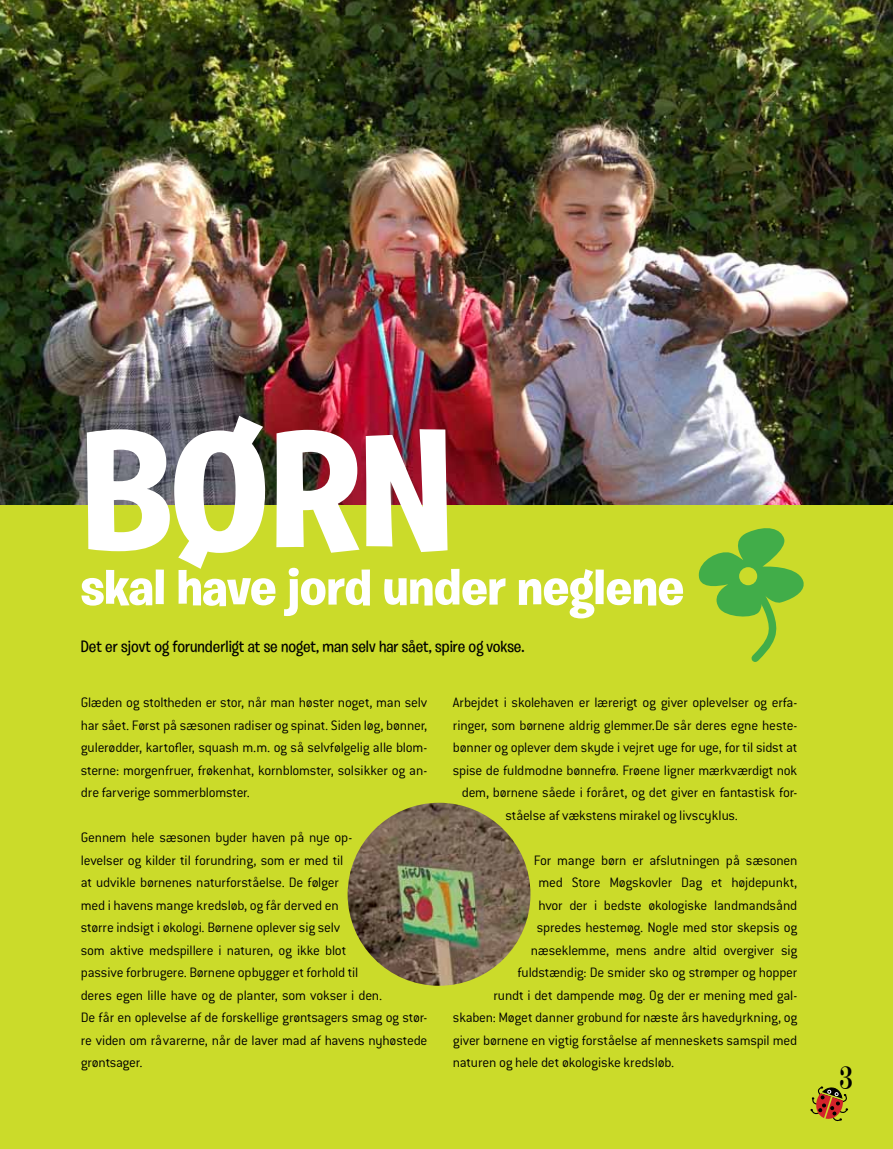
<style>
.page{position:relative;width:893px;height:1149px;background:#fff}
.page>*{position:absolute;margin:0;border:0;box-sizing:border-box;transform-origin:0 0}
.t1{font:700 168px "Burbank Big";color:#fff}
.t2{font:700 51px "Burbank Big";color:#fff}
.t3{font:33px "Ed";color:#000}
.t4{font:500 16.5px "Burbank Big";color:#000}
.t5{font:300 15px/22.5px "Conduit ITC Std";letter-spacing:-.015em;color:#000;text-align:justify}
</style>
<div class="page">
<div style="left:0;top:482px;width:893px;height:666px;background:#cbdb2a"></div>
<img style="left:0;top:0;width:893px;height:504px">
<img style="left:348px;top:802px;width:182px;height:183px;border-radius:91px">
<svg style="left:698px;top:528px;width:106px;height:134px"></svg>
<div style="left:739px;top:567px;width:18px;height:18px;background:#cbdb2a;border-radius:50%"></div>
<svg style="left:810px;top:1086px;width:39px;height:36px"></svg>
<h1 class="t1" style="left:81px;top:389px;width:374px">Børn</h1>
<h2 class="t2" style="left:81px;top:556px;width:605px">skal have jord under neglene</h2>
<p class="t4" style="left:81px;top:636px;width:445px">Det er sjovt og forunderligt at se noget, man selv har sået, spire og vokse.</p>
<p class="t5" style="left:81px;top:690px;width:348px">Glæden og stoltheden er stor, når man høster noget, man selv har sået. Først på sæsonen radiser og spinat. Siden løg, bønner, gulerødder, kartofler, squash m.m. og så selvfølgelig alle blom&shy;sterne: morgenfruer, frøkenhat, kornblomster, solsikker og an&shy;dre farverige sommerblomster.</p>
<p class="t5" style="left:81px;top:825px;width:348px;text-align:left">Gennem hele sæsonen byder haven på nye op-<br>levelser og kilder til forundring, som er med til<br>at udvikle børnenes naturforståelse. De følger<br>med i havens mange kredsløb, og får derved en<br>større indsigt i økologi. Børnene oplever sig selv<br>som aktive medspillere i naturen, og ikke blot<br>passive forbrugere. Børnene opbygger et forhold til<br>deres egen lille have og de planter, som vokser i den.<br>De får en oplevelse af de forskellige grøntsagers smag og stør&shy;re viden om råvarerne, når de laver mad af havens nyhøstede grøntsager.</p>
<p class="t5" style="left:453px;top:690px;width:346px;text-align:center">Arbejdet i skolehaven er lærerigt og giver oplevelser og erfa&shy;ringer, som børnene aldrig glemmer.De sår deres egne heste&shy;bønner og oplever dem skyde i vejret uge for uge, for til sidst at spise de fuldmodne bønnefrø. Frøene ligner mærkværdigt nok dem, børnene såede i foråret, og det giver en fantastisk for&shy;ståelse af vækstens mirakel og livscyklus.</p>
<p class="t5" style="left:534px;top:848px;width:265px">For mange børn er afslutningen på sæsonen</p>
<p class="t5" style="left:538px;top:870px;width:260px">med Store Møgskovler Dag et højdepunkt,</p>
<p class="t5" style="left:538px;top:893px;width:260px">hvor der i bedste økologiske landmandsånd</p>
<p class="t5" style="left:537px;top:915px;width:262px">spredes hestemøg. Nogle med stor skepsis og</p>
<p class="t5" style="left:531px;top:938px;width:268px">næseklemme, mens andre altid overgiver sig</p>
<p class="t5" style="left:517px;top:960px;width:281px">fuldstændig: De smider sko og strømper og hopper</p>
<p class="t5" style="left:493px;top:983px;width:305px">rundt i det dampende møg. Og der er mening med gal-</p>
<p class="t5" style="left:453px;top:1005px;width:346px">skaben: Møget danner grobund for næste års havedyrkning, og</p>
<p class="t5" style="left:453px;top:1028px;width:346px">giver børnene en vigtig forståelse af menneskets samspil med</p>
<p class="t5" style="left:453px;top:1050px;width:223px">naturen og hele det økologiske kredsløb.</p>
<h3 class="t3" style="left:840px;top:1058px;width:14px">3</h3>
</div>
